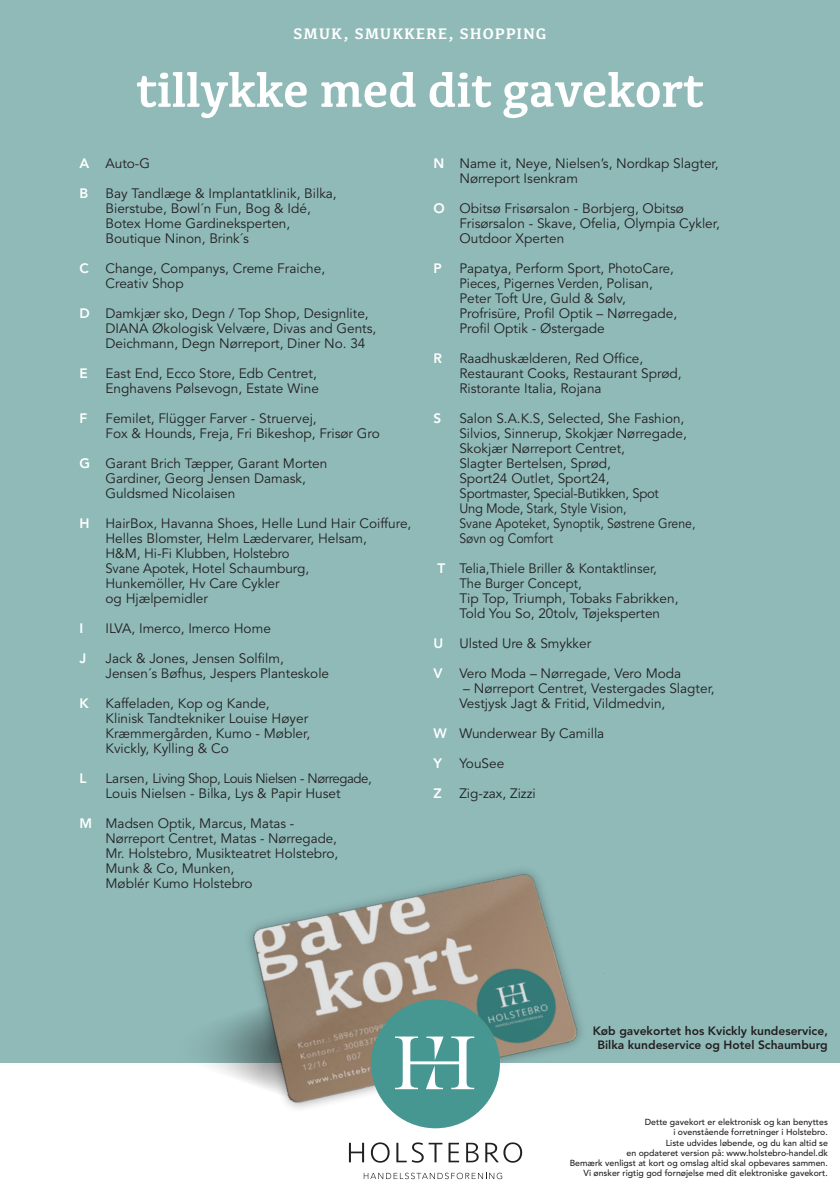
<style>
.page{position:relative;width:840px;height:1191px;background:#fff}
.page>*{position:absolute;margin:0;border:0;box-sizing:border-box;transform-origin:0 0}
.t1{font:700 50px "Kefa II Pro";color:#fff}
.t2{font:700 15.8px "Kefa II Pro";letter-spacing:.06em;color:#fff}
.t3{font:13.6px "Avenir LT Std";color:#231f20}
.t4{font:13.6px "Avenir LT Std";color:#231f20;scale:.96 1}
.t5{font:13.6px "Avenir LT Std";color:#231f20;scale:.9 1}
.t6{font:13.6px "Avenir LT Std";letter-spacing:-.03em;color:#231f20}
.t7{font:13.6px "Avenir LT Std";letter-spacing:-.02em;color:#231f20;scale:.96 1}
.t8{font:800 13.6px "Avenir LT Std";color:#fff}
.t9{font:800 12px "Avenir LT Std";color:#231f20}
.t10{font:500 8.8px "Avenir LT Std";color:#231f20}
.s1{font-weight:800;color:#fff}
</style>
<div class="page">
<div style="left:0;top:0;width:839px;height:1062px;background:#8fbab8"></div>
<img style="left:191px;top:870px;width:444px;height:310px">
<div style="left:371px;top:999px;width:128px;height:129px;background:#469692;border-radius:50%"></div>
<svg style="left:395px;top:1036px;width:79px;height:53px"></svg>
<svg style="left:349px;top:1142px;width:15px;height:20px"></svg>
<svg style="left:370px;top:1142px;width:19px;height:20px"></svg>
<svg style="left:396px;top:1142px;width:46px;height:20px"></svg>
<svg style="left:448px;top:1142px;width:11px;height:20px"></svg>
<svg style="left:466px;top:1142px;width:12px;height:20px"></svg>
<svg style="left:485px;top:1142px;width:37px;height:20px"></svg>
<svg style="left:363px;top:1172px;width:139px;height:7px"></svg>
<p class="t2" style="left:293px;top:25px;width:254px">SMUK, SMUKKERE, SHOPPING</p>
<p class="t1" style="left:136px;top:61px;width:568px">tillykke med dit gavekort</p>
<p class="t3" style="left:79px;top:156px;width:72px"><span class="s1">A</span> Auto-G</p>
<p class="t8" style="left:79px;top:185px;width:10px">B</p>
<p class="t3" style="left:105px;top:186px;width:233px">Bay Tandlæge &amp; Implantatklinik, Bilka,</p>
<p class="t3" style="left:105px;top:201px;width:207px">Bierstube, Bowl´n Fun, Bog &amp; Idé,</p>
<p class="t3" style="left:105px;top:216px;width:186px">Botex Home Gardineksperten,</p>
<p class="t3" style="left:105px;top:231px;width:145px">Boutique Ninon, Brink´s</p>
<p class="t3" style="left:79px;top:261px;width:247px"><span class="s1">C</span> Change, Companys, Creme Fraiche,</p>
<p class="t3" style="left:105px;top:276px;width:80px">Creativ Shop</p>
<p class="t3" style="left:79px;top:306px;width:290px"><span class="s1">D</span> Damkjær sko, Degn / Top Shop, Designlite,</p>
<p class="t3" style="left:105px;top:321px;width:272px">DIANA Økologisk Velvære, Divas and Gents,</p>
<p class="t3" style="left:105px;top:336px;width:261px">Deichmann, Degn Nørreport, Diner No. 34</p>
<p class="t8" style="left:79px;top:365px;width:10px">E</p>
<p class="t3" style="left:105px;top:366px;width:213px">East End, Ecco Store, Edb Centret,</p>
<p class="t3" style="left:105px;top:381px;width:215px">Enghavens Pølsevogn, Estate Wine</p>
<p class="t8" style="left:79px;top:410px;width:9px">F</p>
<p class="t3" style="left:105px;top:411px;width:212px">Femilet, Flügger Farver - Struervej,</p>
<p class="t3" style="left:105px;top:426px;width:276px">Fox &amp; Hounds, Freja, Fri Bikeshop, Frisør Gro</p>
<p class="t3" style="left:79px;top:456px;width:249px"><span class="s1">G</span> Garant Brich Tæpper, Garant Morten</p>
<p class="t3" style="left:105px;top:471px;width:202px">Gardiner, Georg Jensen Damask,</p>
<p class="t3" style="left:105px;top:486px;width:131px">Guldsmed Nicolaisen</p>
<p class="t3" style="left:79px;top:516px;width:333px"><span class="s1">H</span> HairBox, Havanna Shoes, Helle Lund Hair Coiffure,</p>
<p class="t3" style="left:105px;top:531px;width:263px">Helles Blomster, Helm Lædervarer, Helsam,</p>
<p class="t3" style="left:105px;top:546px;width:185px">H&amp;M, Hi-Fi Klubben, Holstebro</p>
<p class="t4" style="left:105px;top:561px;width:214px">Svane Apotek, Hotel Schaumburg,</p>
<p class="t3" style="left:105px;top:576px;width:176px">Hunkemöller, Hv Care Cykler</p>
<p class="t3" style="left:105px;top:591px;width:104px">og Hjælpemidler</p>
<p class="t8" style="left:79px;top:620px;width:5px">I</p>
<p class="t3" style="left:105px;top:621px;width:167px">ILVA, Imerco, Imerco Home</p>
<p class="t8" style="left:79px;top:650px;width:8px">J</p>
<p class="t3" style="left:105px;top:651px;width:180px">Jack &amp; Jones, Jensen Solfilm,</p>
<p class="t3" style="left:105px;top:666px;width:225px">Jensen´s Bøfhus, Jespers Planteskole</p>
<p class="t3" style="left:79px;top:696px;width:192px"><span class="s1">K</span> Kaffeladen, Kop og Kande,</p>
<p class="t3" style="left:105px;top:711px;width:204px">Klinisk Tandtekniker Louise Høyer</p>
<p class="t3" style="left:105px;top:726px;width:206px">Kræmmergården, Kumo - Møbler,</p>
<p class="t3" style="left:105px;top:741px;width:125px">Kvickly, Kylling &amp; Co</p>
<p class="t8" style="left:79px;top:770px;width:9px">L</p>
<p class="t6" style="left:105px;top:771px;width:268px">Larsen, Living Shop, Louis Nielsen - Nørregade,</p>
<p class="t3" style="left:105px;top:786px;width:236px">Louis Nielsen - Bilka, Lys &amp; Papir Huset</p>
<p class="t3" style="left:79px;top:816px;width:216px"><span class="s1">M</span> Madsen Optik, Marcus, Matas -</p>
<p class="t3" style="left:105px;top:831px;width:233px">Nørreport Centret, Matas - Nørregade,</p>
<p class="t3" style="left:105px;top:846px;width:234px">Mr. Holstebro, Musikteatret Holstebro,</p>
<p class="t3" style="left:105px;top:861px;width:130px">Munk &amp; Co, Munken,</p>
<p class="t3" style="left:105px;top:876px;width:148px">Møblér Kumo Holstebro</p>
<p class="t3" style="left:433px;top:156px;width:286px"><span class="s1">N</span> Name it, Neye, Nielsen’s, Nordkap Slagter,</p>
<p class="t3" style="left:459px;top:171px;width:120px">Nørreport Isenkram</p>
<p class="t3" style="left:433px;top:201px;width:252px"><span class="s1">O</span> Obitsø Frisørsalon - Borbjerg, Obitsø</p>
<p class="t3" style="left:459px;top:216px;width:262px">Frisørsalon - Skave, Ofelia, Olympia Cykler,</p>
<p class="t3" style="left:459px;top:231px;width:106px">Outdoor Xperten</p>
<p class="t8" style="left:433px;top:260px;width:10px">P</p>
<p class="t3" style="left:459px;top:261px;width:216px">Papatya, Perform Sport, PhotoCare,</p>
<p class="t4" style="left:459px;top:276px;width:203px">Pieces, Pigernes Verden, Polisan,</p>
<p class="t3" style="left:459px;top:291px;width:168px">Peter Toft Ure, Guld &amp; Sølv,</p>
<p class="t3" style="left:459px;top:306px;width:219px">Profrisüre, Profil Optik – Nørregade,</p>
<p class="t3" style="left:459px;top:321px;width:147px">Profil Optik - Østergade</p>
<p class="t8" style="left:433px;top:350px;width:10px">R</p>
<p class="t3" style="left:459px;top:351px;width:185px">Raadhuskælderen, Red Office,</p>
<p class="t3" style="left:459px;top:366px;width:223px">Restaurant Cooks, Restaurant Sprød,</p>
<p class="t3" style="left:459px;top:381px;width:144px">Ristorante Italia, Rojana</p>
<p class="t8" style="left:433px;top:410px;width:9px">S</p>
<p class="t3" style="left:459px;top:411px;width:226px">Salon S.A.K.S, Selected, She Fashion,</p>
<p class="t3" style="left:459px;top:426px;width:229px">Silvios, Sinnerup, Skokjær Nørregade,</p>
<p class="t3" style="left:459px;top:441px;width:167px">Skokjær Nørreport Centret,</p>
<p class="t3" style="left:459px;top:456px;width:153px">Slagter Bertelsen, Sprød,</p>
<p class="t3" style="left:459px;top:471px;width:152px">Sport24 Outlet, Sport24,</p>
<p class="t7" style="left:459px;top:486px;width:209px">Sportmaster, Special-Butikken, Spot</p>
<p class="t4" style="left:459px;top:501px;width:176px">Ung Mode, Stark, Style Vision,</p>
<p class="t5" style="left:459px;top:516px;width:263px">Svane Apoteket, Synoptik, Søstrene Grene,</p>
<p class="t5" style="left:459px;top:531px;width:106px">Søvn og Comfort</p>
<p class="t4" style="left:437px;top:561px;width:230px"><span class="s1">T</span> Telia,Thiele Briller &amp; Kontaktlinser,</p>
<p class="t4" style="left:459px;top:576px;width:129px">The Burger Concept,</p>
<p class="t3" style="left:459px;top:591px;width:220px">Tip Top, Triumph, Tobaks Fabrikken,</p>
<p class="t3" style="left:459px;top:606px;width:202px">Told You So, 20tolv, Tøjeksperten</p>
<p class="t3" style="left:433px;top:636px;width:159px"><span class="s1">U</span> Ulsted Ure &amp; Smykker</p>
<p class="t3" style="left:433px;top:666px;width:249px"><span class="s1">V</span> Vero Moda – Nørregade, Vero Moda</p>
<p class="t3" style="left:463px;top:681px;width:253px">– Nørreport Centret, Vestergades Slagter,</p>
<p class="t3" style="left:459px;top:696px;width:207px">Vestjysk Jagt &amp; Fritid, Vildmedvin,</p>
<p class="t3" style="left:433px;top:726px;width:172px"><span class="s1">W</span> Wunderwear By Camilla</p>
<p class="t8" style="left:433px;top:755px;width:10px">Y</p>
<p class="t3" style="left:459px;top:756px;width:46px">YouSee</p>
<p class="t8" style="left:433px;top:785px;width:10px">Z</p>
<p class="t3" style="left:459px;top:786px;width:78px">Zig-zax, Zizzi</p>
<p class="t9" style="left:592px;top:1023px;width:236px">Køb gavekortet hos Kvickly kundeservice,</p>
<p class="t9" style="left:597px;top:1037px;width:232px">Bilka kundeservice og Hotel Schaumburg</p>
<p class="t10" style="left:644px;top:1117px;width:184px">Dette gavekort er elektronisk og kan benyttes</p>
<p class="t10" style="left:673px;top:1127px;width:156px">i ovenstående forretninger i Holstebro.</p>
<p class="t10" style="left:665px;top:1137px;width:164px">Liste udvides løbende, og du kan altid se</p>
<p class="t10" style="left:626px;top:1147px;width:203px">en opdateret version på: www.holstebro-handel.dk</p>
<p class="t10" style="left:569px;top:1158px;width:259px">Bemærk venligst at kort og omslag altid skal opbevares sammen.</p>
<p class="t10" style="left:583px;top:1168px;width:246px">Vi ønsker rigtig god fornøjelse med dit elektroniske gavekort.</p>
</div>
